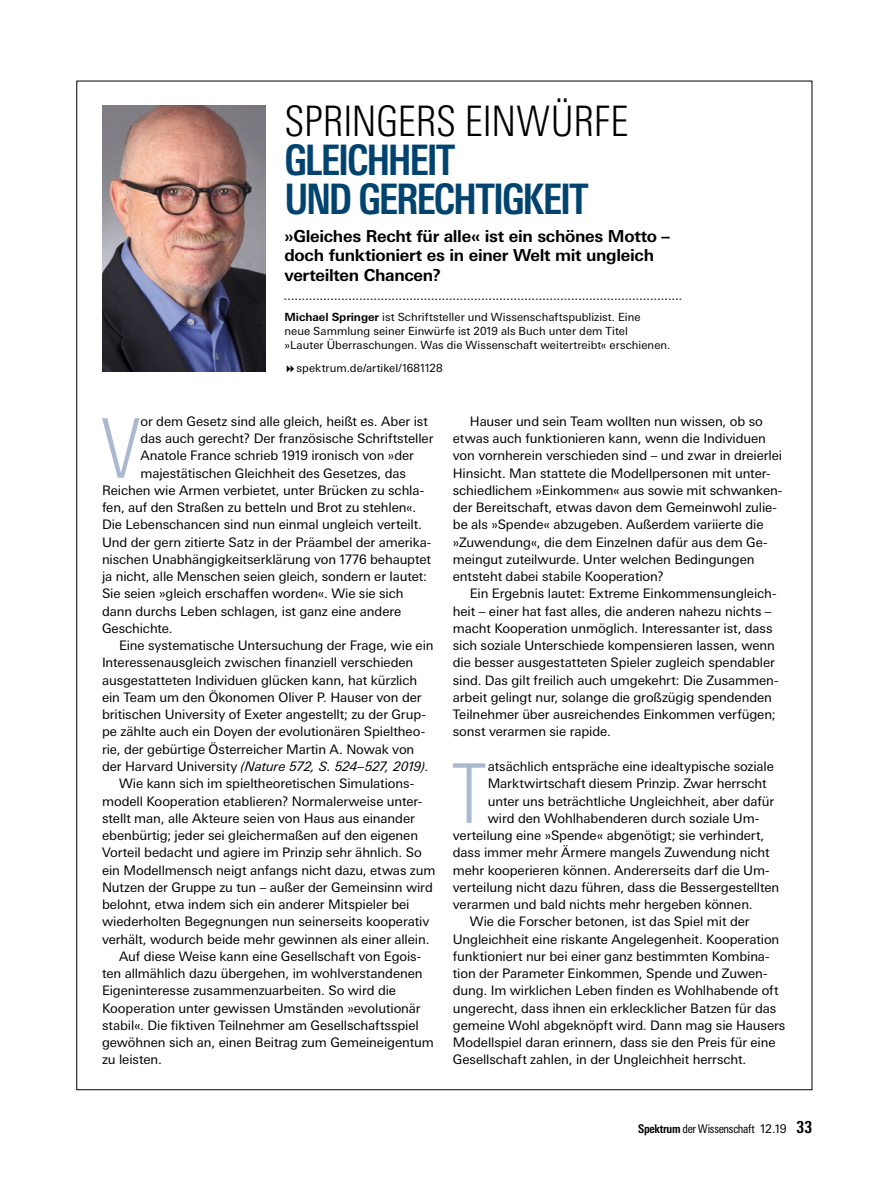
<style>
.page{position:relative;width:893px;height:1191px;background:#fff}
.page>*{position:absolute;margin:0;border:0;box-sizing:border-box;transform-origin:0 0}
.t1{font:300 condensed 82.35px "Univers Next Pro";color:#aab9d0}
.t2{font:700 condensed 42px/39px "Univers Next Pro";letter-spacing:-.05em;color:#00436f;scale:.95 1}
.t3{font:700 16.5px/19.5px "Univers Next Pro";letter-spacing:-.02em;color:#000}
.t4{font:13.2px "Univers Next Pro";letter-spacing:-.005em;color:#000}
.t5{font:italic 13.2px "Univers Next Pro";letter-spacing:-.01em;color:#000}
.t6{font:condensed 12px "Univers Next Pro";letter-spacing:-.025em;color:#000}
.t7{font:11.25px/14.2px "Univers Next Pro";letter-spacing:.005em;color:#000}
.s1{font-weight:300;color:#000}
.s2{font-weight:700}
.s3{font-style:normal}
.s4{font-stretch:normal}
.s5{font-weight:700;font-size:16.5px}
</style>
<div class="page">
<svg style="left:284px;top:299px;width:397px;height:1px"></svg>
<img style="left:102px;top:105px;width:164px;height:266px">
<p class="t2" style="left:284px;top:101px;width:364px"><span class="s1">SPRINGERS EINWÜRFE<br></span>GLEICHHEIT<br>UND GERECHTIGKEIT</p>
<p class="t3" style="left:284px;top:226px;width:387px">»Gleiches Recht für alle« ist ein schönes Motto – doch funktioniert es in einer Welt mit ungleich verteilten Chancen?</p>
<p class="t7" style="left:284px;top:309px;width:387px"><span class="s2">Michael Springer</span> ist Schriftsteller und Wissenschaftspublizist. Eine<br>neue Sammlung seiner Einwürfe ist 2019 als Buch unter dem Titel<br>»Lauter Überraschungen. Was die Wissenschaft weitertreibt« erschienen.</p>
<p class="t7" style="left:297px;top:361px;width:147px">spektrum.de/artikel/1681128</p>
<p class="t1" style="left:101px;top:401px;width:42px">V</p>
<p class="t4" style="left:140px;top:414px;width:289px">or dem Gesetz sind alle gleich, heißt es. Aber ist</p>
<p class="t4" style="left:140px;top:431px;width:295px">das auch gerecht? Der französische Schriftsteller</p>
<p class="t4" style="left:140px;top:448px;width:275px">Anatole France schrieb 1919 ironisch von »der</p>
<p class="t4" style="left:140px;top:465px;width:267px">majestätischen Gleichheit des Gesetzes, das</p>
<p class="t4" style="left:102px;top:483px;width:324px">Reichen wie Armen verbietet, unter Brücken zu schla-</p>
<p class="t4" style="left:102px;top:500px;width:316px">fen, auf den Straßen zu betteln und Brot zu stehlen«.</p>
<p class="t4" style="left:102px;top:517px;width:321px">Die Lebenschancen sind nun einmal ungleich verteilt.</p>
<p class="t4" style="left:102px;top:534px;width:331px">Und der gern zitierte Satz in der Präambel der amerika-</p>
<p class="t4" style="left:102px;top:551px;width:330px">nischen Unabhängigkeitserklärung von 1776 behauptet</p>
<p class="t4" style="left:102px;top:569px;width:326px">ja nicht, alle Menschen seien gleich, sondern er lautet:</p>
<p class="t4" style="left:102px;top:586px;width:303px">Sie seien »gleich erschaffen worden«. Wie sie sich</p>
<p class="t4" style="left:102px;top:603px;width:301px">dann durchs Leben schlagen, ist ganz eine andere</p>
<p class="t4" style="left:102px;top:620px;width:72px">Geschichte.</p>
<p class="t4" style="left:119px;top:638px;width:316px">Eine systematische Untersuchung der Frage, wie ein</p>
<p class="t4" style="left:102px;top:655px;width:313px">Interessenausgleich zwischen finanziell verschieden</p>
<p class="t4" style="left:102px;top:672px;width:317px">ausgestatteten Individuen glücken kann, hat kürzlich</p>
<p class="t4" style="left:102px;top:689px;width:321px">ein Team um den Ökonomen Oliver P. Hauser von der</p>
<p class="t4" style="left:102px;top:707px;width:325px">britischen University of Exeter angestellt; zu der Grup-</p>
<p class="t4" style="left:102px;top:724px;width:325px">pe zählte auch ein Doyen der evolutionären Spieltheo-</p>
<p class="t4" style="left:102px;top:741px;width:314px">rie, der gebürtige Österreicher Martin A. Nowak von</p>
<p class="t5" style="left:102px;top:758px;width:328px"><span class="s3">der Harvard University</span> (Nature 572, S. 524–527, 2019)<span class="s3">.</span></p>
<p class="t4" style="left:119px;top:776px;width:297px">Wie kann sich im spieltheoretischen Simulations-</p>
<p class="t4" style="left:102px;top:793px;width:322px">modell Kooperation etablieren? Normalerweise unter-</p>
<p class="t4" style="left:102px;top:810px;width:314px">stellt man, alle Akteure seien von Haus aus einander</p>
<p class="t4" style="left:102px;top:827px;width:318px">ebenbürtig; jeder sei gleichermaßen auf den eigenen</p>
<p class="t4" style="left:102px;top:845px;width:321px">Vorteil bedacht und agiere im Prinzip sehr ähnlich. So</p>
<p class="t4" style="left:102px;top:862px;width:335px">ein Modellmensch neigt anfangs nicht dazu, etwas zum</p>
<p class="t4" style="left:102px;top:879px;width:332px">Nutzen der Gruppe zu tun – außer der Gemeinsinn wird</p>
<p class="t4" style="left:102px;top:896px;width:309px">belohnt, etwa indem sich ein anderer Mitspieler bei</p>
<p class="t4" style="left:102px;top:914px;width:329px">wiederholten Begegnungen nun seinerseits kooperativ</p>
<p class="t4" style="left:102px;top:931px;width:329px">verhält, wodurch beide mehr gewinnen als einer allein.</p>
<p class="t4" style="left:119px;top:948px;width:304px">Auf diese Weise kann eine Gesellschaft von Egois-</p>
<p class="t4" style="left:102px;top:965px;width:322px">ten allmählich dazu übergehen, im wohlverstandenen</p>
<p class="t4" style="left:102px;top:983px;width:296px">Eigeninteresse zusammenzuarbeiten. So wird die</p>
<p class="t4" style="left:102px;top:1000px;width:320px">Kooperation unter gewissen Umständen »evolutionär</p>
<p class="t4" style="left:102px;top:1017px;width:318px">stabil«. Die fiktiven Teilnehmer am Gesellschaftsspiel</p>
<p class="t4" style="left:102px;top:1034px;width:333px">gewöhnen sich an, einen Beitrag zum Gemeineigentum</p>
<p class="t4" style="left:102px;top:1052px;width:61px">zu leisten.</p>
<p class="t4" style="left:470px;top:413px;width:294px">Hauser und sein Team wollten nun wissen, ob so</p>
<p class="t4" style="left:453px;top:431px;width:315px">etwas auch funktionieren kann, wenn die Individuen</p>
<p class="t4" style="left:453px;top:448px;width:331px">von vornherein verschieden sind – und zwar in dreierlei</p>
<p class="t4" style="left:453px;top:465px;width:319px">Hinsicht. Man stattete die Modellpersonen mit unter-</p>
<p class="t4" style="left:453px;top:482px;width:331px">schiedlichem »Einkommen« aus sowie mit schwanken-</p>
<p class="t4" style="left:453px;top:500px;width:326px">der Bereitschaft, etwas davon dem Gemeinwohl zulie-</p>
<p class="t4" style="left:453px;top:517px;width:312px">be als »Spende« abzugeben. Außerdem variierte die</p>
<p class="t4" style="left:453px;top:534px;width:316px">»Zuwendung«, die dem Einzelnen dafür aus dem Ge-</p>
<p class="t4" style="left:453px;top:551px;width:303px">meingut zuteilwurde. Unter welchen Bedingungen</p>
<p class="t4" style="left:453px;top:569px;width:213px">entsteht dabei stabile Kooperation?</p>
<p class="t4" style="left:470px;top:586px;width:308px">Ein Ergebnis lautet: Extreme Einkommensungleich-</p>
<p class="t4" style="left:453px;top:603px;width:320px">heit – einer hat fast alles, die anderen nahezu nichts –</p>
<p class="t4" style="left:453px;top:620px;width:321px">macht Kooperation unmöglich. Interessanter ist, dass</p>
<p class="t4" style="left:453px;top:638px;width:323px">sich soziale Unterschiede kompensieren lassen, wenn</p>
<p class="t4" style="left:453px;top:655px;width:324px">die besser ausgestatteten Spieler zugleich spendabler</p>
<p class="t4" style="left:453px;top:672px;width:327px">sind. Das gilt freilich auch umgekehrt: Die Zusammen-</p>
<p class="t4" style="left:453px;top:689px;width:321px">arbeit gelingt nur, solange die großzügig spendenden</p>
<p class="t4" style="left:453px;top:707px;width:324px">Teilnehmer über ausreichendes Einkommen verfügen;</p>
<p class="t4" style="left:453px;top:724px;width:160px">sonst verarmen sie rapide.</p>
<p class="t1" style="left:452px;top:746px;width:35px">T</p>
<p class="t4" style="left:488px;top:759px;width:288px">atsächlich entspräche eine idealtypische soziale</p>
<p class="t4" style="left:488px;top:776px;width:280px">Marktwirtschaft diesem Prinzip. Zwar herrscht</p>
<p class="t4" style="left:488px;top:793px;width:288px">unter uns beträchtliche Ungleichheit, aber dafür</p>
<p class="t4" style="left:488px;top:810px;width:273px">wird den Wohlhabenderen durch soziale Um-</p>
<p class="t4" style="left:453px;top:828px;width:313px">verteilung eine »Spende« abgenötigt; sie verhindert,</p>
<p class="t4" style="left:453px;top:845px;width:318px">dass immer mehr Ärmere mangels Zuwendung nicht</p>
<p class="t4" style="left:453px;top:862px;width:318px">mehr kooperieren können. Andererseits darf die Um-</p>
<p class="t4" style="left:453px;top:879px;width:328px">verteilung nicht dazu führen, dass die Bessergestellten</p>
<p class="t4" style="left:453px;top:896px;width:301px">verarmen und bald nichts mehr hergeben können.</p>
<p class="t4" style="left:470px;top:914px;width:281px">Wie die Forscher betonen, ist das Spiel mit der</p>
<p class="t4" style="left:453px;top:931px;width:328px">Ungleichheit eine riskante Angelegenheit. Kooperation</p>
<p class="t4" style="left:453px;top:948px;width:318px">funktioniert nur bei einer ganz bestimmten Kombina-</p>
<p class="t4" style="left:453px;top:965px;width:316px">tion der Parameter Einkommen, Spende und Zuwen-</p>
<p class="t4" style="left:453px;top:983px;width:327px">dung. Im wirklichen Leben finden es Wohlhabende oft</p>
<p class="t4" style="left:453px;top:1000px;width:325px">ungerecht, dass ihnen ein erklecklicher Batzen für das</p>
<p class="t4" style="left:453px;top:1017px;width:334px">gemeine Wohl abgeknöpft wird. Dann mag sie Hausers</p>
<p class="t4" style="left:453px;top:1034px;width:324px">Modellspiel daran erinnern, dass sie den Preis für eine</p>
<p class="t4" style="left:453px;top:1052px;width:295px">Gesellschaft zahlen, in der Ungleichheit herrscht.</p>
<p class="t6" style="left:638px;top:1122px;width:175px"><span class="s2">Spektrum</span> der Wissenschaft <span class="s4">12.19</span> <span class="s5">33</span></p>
</div>
